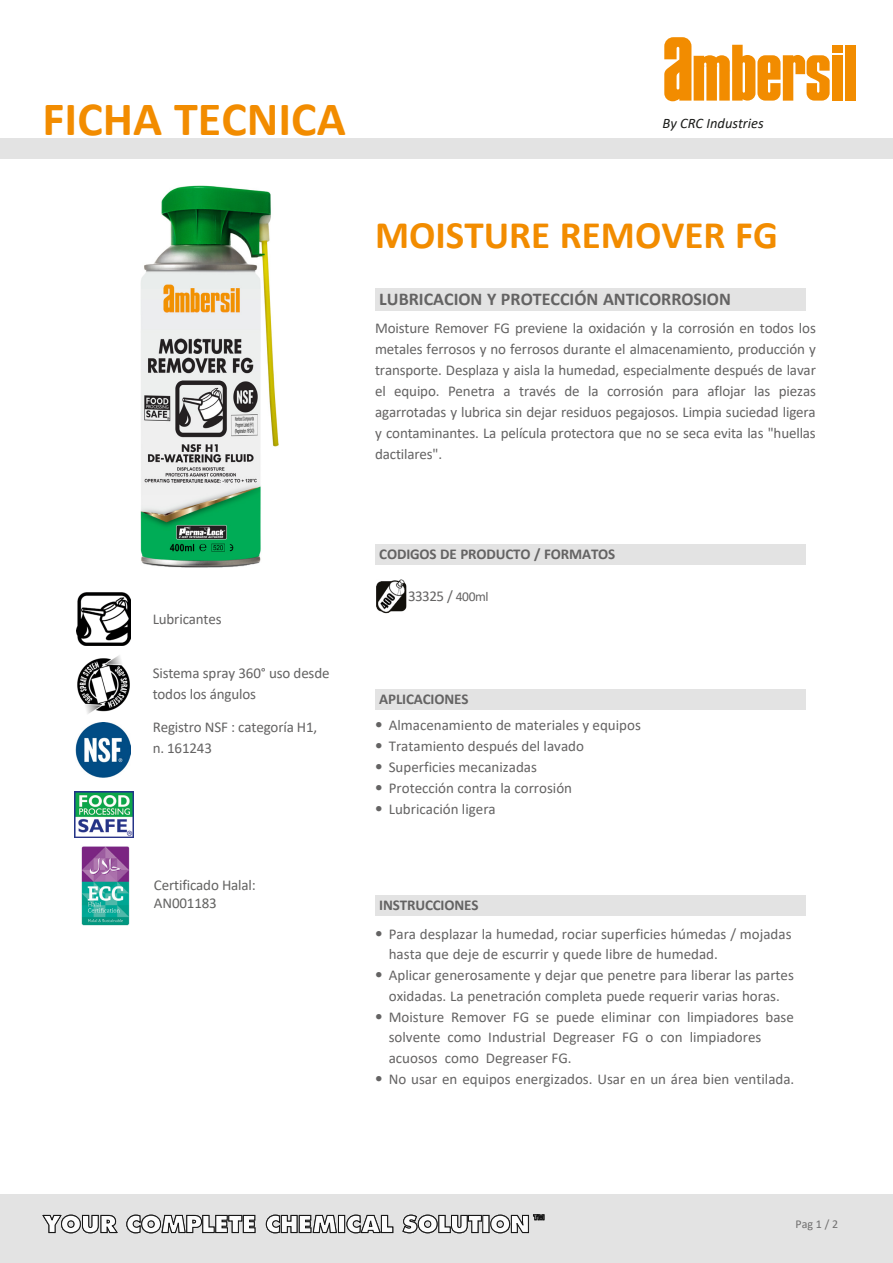
<style>
.page{position:relative;width:893px;height:1263px;background:#fff}
.page>*{position:absolute;margin:0;border:0;box-sizing:border-box;transform-origin:0 0}
.t1{font:700 48px "Calibri";color:#f28c00}
.t2{font:700 39px "Calibri";color:#f28c00}
.t3{font:700 18px "Calibri";color:#646363}
.t4{font:15px/21px "Calibri";color:#646363}
.t5{font:700 15px "Calibri";letter-spacing:-.01em;color:#646363}
.t6{font:15px/18px "Calibri";letter-spacing:-.01em;color:#636362}
.t7{font:italic 14.55px "Calibri";color:#1c1d1b}
.t8{font:12px "Calibri";color:#706f6f}
.s1{font-size:13.5px}
.s2{font-family:"Helvetica Neue LT Std"}
</style>
<div class="page">
<div style="left:375px;top:288px;width:430px;height:22px;background:#e3e3e3"></div>
<div style="left:375px;top:689px;width:430px;height:20px;background:#e3e3e3"></div>
<img style="left:140px;top:185px;width:138px;height:383px">
<div style="left:0;top:1195px;width:893px;height:68px;background:#e3e3e3"></div>
<svg style="left:42px;top:1214px;width:76px;height:19px"></svg>
<svg style="left:126px;top:1214px;width:419px;height:19px"></svg>
<div style="left:375px;top:895px;width:430px;height:20px;background:#e3e3e3"></div>
<div style="left:375px;top:544px;width:430px;height:21px;background:#e3e3e3"></div>
<img style="left:76px;top:722px;width:55px;height:55px">
<img style="left:77px;top:592px;width:54px;height:53px">
<img style="left:74px;top:791px;width:60px;height:46px">
<div style="left:0;top:138px;width:893px;height:21px;background:#e3e3e3"></div>
<img style="left:77px;top:655px;width:53px;height:59px">
<img style="left:376px;top:579px;width:31px;height:35px">
<div style="left:845px;top:45px;width:10px;height:56px;background:#f28c00"></div>
<div style="left:832px;top:45px;width:10px;height:7px;background:#f28c00"></div>
<div style="left:832px;top:55px;width:10px;height:46px;background:#f28c00"></div>
<svg style="left:664px;top:37px;width:166px;height:64px"></svg>
<img style="left:81px;top:846px;width:49px;height:80px">
<h1 class="t1" style="left:43px;top:85px;width:305px">FICHA TECNICA</h1>
<p class="t7" style="left:663px;top:114px;width:103px">By CRC Industries</p>
<h2 class="t2" style="left:375px;top:207px;width:404px">MOISTURE REMOVER FG</h2>
<p class="t3" style="left:379px;top:286px;width:353px">LUBRICACION Y PROTECCIÓN ANTICORROSION</p>
<p class="t4" style="left:375px;top:318px;width:442px;text-align:justify">Moisture Remover FG previene la oxidación y la corrosión en todos los metales ferrosos y no ferrosos durante el almacenamiento, producción y transporte. Desplaza y aisla la humedad, especialmente después de lavar el equipo. Penetra a través de la corrosión para aflojar las piezas agarrotadas y lubrica sin dejar residuos pegajosos. Limpia suciedad ligera y contaminantes. La película protectora que no se seca evita las "huellas dactilares".</p>
<p class="t4" style="left:153px;top:608px;width:70px">Lubricantes</p>
<p class="t4" style="left:153px;top:662px;width:178px">Sistema spray 360° uso desde todos los ángulos</p>
<p class="t4" style="left:153px;top:717px;width:166px;line-height:20.5px">Registro NSF : categoría H1, n. 161243</p>
<p class="t6" style="left:154px;top:875px;width:103px">Certificado Halal:<br>AN001183</p>
<p class="t5" style="left:379px;top:544px;width:238px">CODIGOS DE PRODUCTO / FORMATOS</p>
<p class="t4" style="left:408px;top:585px;width:82px">33325 / <span class="s1">400ml</span></p>
<p class="t5" style="left:379px;top:688px;width:91px">APLICACIONES</p>
<p class="t4" style="left:375px;top:714px;width:267px"><span class="s2">•</span> Almacenamiento de materiales y equipos</p>
<p class="t4" style="left:375px;top:735px;width:210px"><span class="s2">•</span> Tratamiento después del lavado</p>
<p class="t4" style="left:375px;top:756px;width:163px"><span class="s2">•</span> Superficies mecanizadas</p>
<p class="t4" style="left:375px;top:777px;width:198px"><span class="s2">•</span> Protección contra la corrosión</p>
<p class="t4" style="left:375px;top:798px;width:122px"><span class="s2">•</span> Lubricación ligera</p>
<p class="t5" style="left:379px;top:894px;width:101px">INSTRUCCIONES</p>
<p class="t4" style="left:389px;top:924px;width:404px;line-height:20.1px;text-indent:-13px"><span class="s2">•</span> Para desplazar la humedad, rociar superficies húmedas / mojadas hasta que deje de escurrir y quede libre de humedad.</p>
<p class="t4" style="left:375px;top:965px;width:420px;line-height:20.1px;text-align:center"><span class="s2">•</span> Aplicar generosamente y dejar que penetre para liberar las partes oxidadas. La penetración completa puede requerir varias horas.</p>
<p class="t4" style="left:389px;top:1006px;width:407px;line-height:20.5px;text-indent:-14px"><span class="s2">•</span> Moisture Remover FG se puede eliminar con limpiadores base solvente como Industrial Degreaser FG o con limpiadores acuosos como Degreaser FG.</p>
<p class="t4" style="left:375px;top:1068px;width:421px"><span class="s2">•</span> No usar en equipos energizados. Usar en un área bien ventilada.</p>
<p class="t8" style="left:795px;top:1215px;width:44px">Pag 1 / 2</p>
</div>
